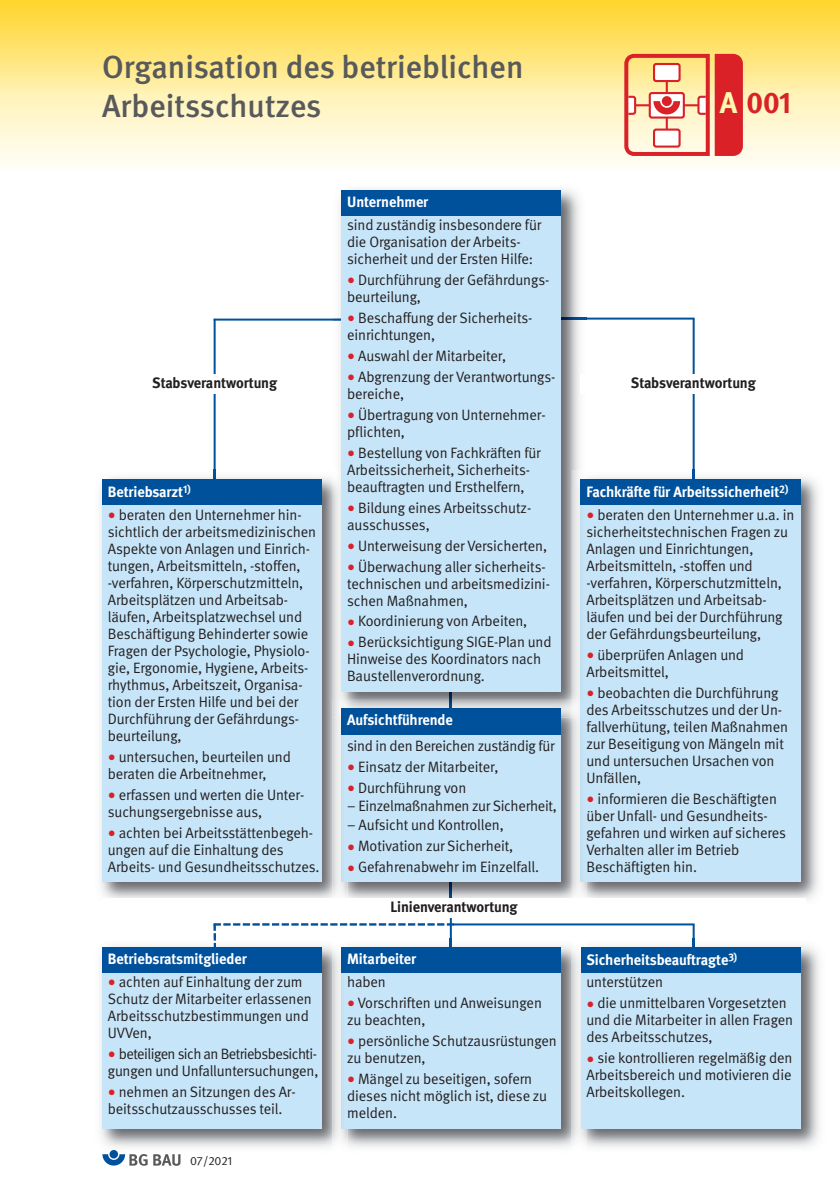
<style>
.page{position:relative;width:840px;height:1191px;background:#fff}
.page>*{position:absolute;margin:0;border:0;box-sizing:border-box;transform-origin:0 0}
.t1{font:500 32px/39px "DGUV Meta";color:#58595b}
.t2{font:700 30px "DGUV Meta";color:#da2128}
.t3{font:15px/17px "DGUV Meta";letter-spacing:-.005em;color:#231f20}
.t4{font:700 15px/22.6px "DGUV Meta";letter-spacing:-.005em;color:#fff}
.t5{font:15px/17px "DGUV Meta";letter-spacing:-.035em;color:#231f20}
.t6{font:700 15px "DGUV Meta";letter-spacing:-.005em;color:#231f20}
.t7{font:12px "DGUV Meta";letter-spacing:-.005em;color:#231f20}
.s1{color:#fff9ae}
.s2{font-size:16px;color:#da2128}
.s3{font-weight:400;color:#231f20}
</style>
<div class="page">
<svg style="left:0;top:96px;width:839px;height:70px;background:#fef5d5"></svg>
<img style="left:0;top:0;width:839px;height:96px">
<hr style="left:635px;top:104px;width:62px;height:2px;background:#da2128">
<hr style="left:665px;top:81px;width:2px;height:49px;background:#da2128">
<div style="left:652px;top:128px;width:28px;height:20px;background:#fff;border:2px solid #da2128;border-radius:2px"></div>
<div style="left:652px;top:63px;width:28px;height:19px;background:#fff;border:2px solid #da2128;border-radius:2px"></div>
<div style="left:648px;top:92px;width:36px;height:27px;background:#fff;border:2px solid #da2128;border-radius:2px"></div>
<svg style="left:653px;top:101px;width:26px;height:13px"></svg>
<div style="left:661px;top:96px;width:10px;height:10px;background:#da2128;border-radius:50%"></div>
<svg style="left:624px;top:54px;width:9px;height:102px"></svg>
<div style="left:714px;top:54px;width:28px;height:102px;background:#da2128"></div>
<hr style="left:213px;top:319px;width:2px;height:177px;background:#00519c">
<hr style="left:213px;top:318px;width:241px;height:2px;background:#00519c">
<hr style="left:692px;top:319px;width:2px;height:171px;background:#00519c">
<hr style="left:453px;top:317px;width:241px;height:2px;background:#00519c">
<hr style="left:449px;top:686px;width:2px;height:274px;background:#00519c">
<hr style="left:692px;top:924px;width:2px;height:119px;background:#00519c">
<img style="left:586px;top:470px;width:233px;height:430px">
<img style="left:692px;top:470px;width:2px;height:9px">
<div style="left:580px;top:479px;width:219px;height:403px;background:#c7e5f8"></div>
<div style="left:580px;top:479px;width:219px;height:26px;background:#00519c"></div>
<img style="left:347px;top:717px;width:224px;height:181px">
<img style="left:571px;top:717px;width:15px;height:181px">
<img style="left:580px;top:717px;width:6px;height:165px">
<div style="left:341px;top:709px;width:219px;height:173px;background:#c7e5f8"></div>
<div style="left:341px;top:709px;width:219px;height:25px;background:#00519c"></div>
<img style="left:347px;top:938px;width:473px;height:209px">
<div style="left:341px;top:947px;width:219px;height:181px;background:#c7e5f8"></div>
<div style="left:341px;top:947px;width:219px;height:25px;background:#00519c"></div>
<img style="left:692px;top:938px;width:2px;height:9px">
<div style="left:580px;top:947px;width:219px;height:181px;background:#c7e5f8"></div>
<div style="left:580px;top:947px;width:219px;height:25px;background:#00519c"></div>
<img style="left:100px;top:945px;width:247px;height:207px">
<img style="left:341px;top:1047px;width:6px;height:81px">
<div style="left:102px;top:947px;width:219px;height:181px;background:#c7e5f8"></div>
<div style="left:102px;top:947px;width:219px;height:25px;background:#00519c"></div>
<img style="left:100px;top:470px;width:232px;height:428px">
<img style="left:213px;top:470px;width:2px;height:9px">
<img style="left:332px;top:700px;width:15px;height:198px">
<img style="left:341px;top:717px;width:6px;height:165px">
<div style="left:102px;top:479px;width:219px;height:403px;background:#c7e5f8"></div>
<div style="left:102px;top:479px;width:219px;height:26px;background:#00519c"></div>
<img style="left:332px;top:189px;width:248px;height:511px">
<img style="left:332px;top:317px;width:254px;height:3px">
<img style="left:571px;top:470px;width:9px;height:230px">
<img style="left:451px;top:700px;width:129px;height:17px">
<img style="left:347px;top:700px;width:102px;height:9px">
<svg style="left:449px;top:692px;width:2px;height:16px"></svg>
<img style="left:451px;top:709px;width:109px;height:8px">
<svg style="left:341px;top:709px;width:6px;height:8px"></svg>
<div style="left:341px;top:190px;width:219px;height:502px;background:#c7e5f8"></div>
<div style="left:102px;top:898px;width:703px;height:20px;background:#fff"></div>
<div style="left:580px;top:374px;width:225px;height:20px;background:#fff"></div>
<div style="left:102px;top:374px;width:225px;height:20px;background:#fff"></div>
<hr style="left:453px;top:923px;width:241px;height:2px;background:#00519c">
<svg style="left:212px;top:923px;width:242px;height:124px"></svg>
<div style="left:109px;top:1150px;width:9px;height:8px;background:#00519c;border-radius:50%"></div>
<svg style="left:102px;top:1154px;width:45px;height:11px"></svg>
<svg style="left:153px;top:1154px;width:27px;height:11px"></svg>
<div style="left:341px;top:190px;width:219px;height:25px;background:#00519c"></div>
<h1 class="t1" style="left:102px;top:50px;width:422px">Organisation des betrieblichen<br>Arbeitsschutzes</h1>
<h2 class="t2" style="left:719px;top:91px;width:73px"><span class="s1">A</span> 001</h2>
<p class="t4" style="left:347px;top:192px;width:83px">Unternehmer</p>
<p class="t3" style="left:347px;top:217px;width:196px">sind zuständig insbesondere für die Organisation der Arbeits - sicherheit und der Ersten Hilfe:</p>
<p class="t3" style="left:347px;top:272px;width:203px"><span class="s2">•</span> Durchführung der Gefährdungs&shy;beurteilung,</p>
<p class="t3" style="left:347px;top:310px;width:187px"><span class="s2">•</span> Beschaffung der Sicherheits - einrichtungen,</p>
<p class="t3" style="left:347px;top:348px;width:160px"><span class="s2">•</span> Auswahl der Mitarbeiter,</p>
<p class="t3" style="left:347px;top:369px;width:210px"><span class="s2">•</span> Abgrenzung der Verantwortungs&shy;bereiche,</p>
<p class="t3" style="left:347px;top:407px;width:200px"><span class="s2">•</span> Übertragung von Unternehmer&shy;pflichten,</p>
<p class="t3" style="left:347px;top:445px;width:195px"><span class="s2">•</span> Bestellung von Fachkräften für<br>Arbeitssicherheit, Sicherheits - beauftragten und Ersthelfern,</p>
<p class="t3" style="left:347px;top:500px;width:185px"><span class="s2">•</span> Bildung eines Arbeitsschutz - ausschusses,</p>
<p class="t3" style="left:347px;top:538px;width:201px"><span class="s2">•</span> Unterweisung der Versicherten,</p>
<p class="t3" style="left:347px;top:559px;width:204px"><span class="s2">•</span> Überwachung aller sicherheits&shy;technischen und arbeitsmedizini&shy;schen Maßnahmen,</p>
<p class="t3" style="left:347px;top:614px;width:182px"><span class="s2">•</span> Koordinierung von Arbeiten,</p>
<p class="t3" style="left:347px;top:635px;width:206px"><span class="s2">•</span> Berücksichtigung SIGE-Plan und<br>Hinweise des Koordinators nach<br>Baustellenverordnung.</p>
<p class="t6" style="left:152px;top:377px;width:126px">Stabsverantwortung</p>
<p class="t6" style="left:630px;top:377px;width:126px">Stabsverantwortung</p>
<p class="t4" style="left:108px;top:481px;width:84px">Betriebsarzt<sup>1)</sup></p>
<p class="t3" style="left:108px;top:507px;width:210px"><span class="s2">•</span> beraten den Unternehmer hin&shy;sichtlich der arbeitsmedizinischen<br>Aspekte von Anlagen und Einrich&shy;tungen, Arbeitsmitteln, -stoffen, -verfahren, Körperschutzmitteln,<br>Arbeitsplätzen und Arbeitsab - läufen, Arbeitsplatzwechsel und<br>Beschäftigung Behinderter sowie<br>Fragen der Psychologie, Physio lo - gie, Ergonomie, Hygiene, Arbeits - rhythmus, Arbeitszeit, Organisa&shy;tion der Ersten Hilfe und bei der<br>Durchführung der Gefährdungs - beurteilung,</p>
<p class="t3" style="left:108px;top:749px;width:184px"><span class="s2">•</span> untersuchen, beurteilen und beraten die Arbeitnehmer,</p>
<p class="t3" style="left:108px;top:787px;width:198px"><span class="s2">•</span> erfassen und werten die Unter - suchungsergebnisse aus,</p>
<p class="t3" style="left:108px;top:825px;width:213px"><span class="s2">•</span> achten bei Arbeitsstättenbegeh - ungen auf die Einhaltung des<br>Arbeits- und Gesundheitsschutzes.</p>
<p class="t4" style="left:586px;top:481px;width:203px">Fachkräfte für Arbeitssicherheit<sup>2)</sup></p>
<p class="t3" style="left:586px;top:507px;width:209px"><span class="s2">•</span> beraten den Unternehmer u.a. in sicherheitstechnischen Fragen zu<br>Anlagen und Einrichtungen,<br>Arbeitsmitteln, -stoffen und -verfahren, Körperschutzmitteln,<br>Arbeitsplätzen und Arbeitsab - läufen und bei der Durchführung der Gefährdungsbeurteilung,</p>
<p class="t3" style="left:586px;top:647px;width:159px"><span class="s2">•</span> überprüfen Anlagen und<br>Arbeitsmittel,</p>
<p class="t3" style="left:586px;top:685px;width:203px"><span class="s2">•</span> beobachten die Durchführung des Arbeitsschutzes und der Un - fallver hütung, teilen Maßnahmen zur Beseitigung von Mängeln mit und untersuchen Ursachen von<br>Unfällen,</p>
<p class="t3" style="left:586px;top:791px;width:201px"><span class="s2">•</span> informieren die Beschäftigten über Unfall- und Gesundheits - gefahren und wirken auf sicheres<br>Verhalten aller im Betrieb<br>Beschäftigten hin.</p>
<p class="t4" style="left:347px;top:710px;width:107px">Aufsichtführende</p>
<p class="t3" style="left:347px;top:738px;width:209px">sind in den Bereichen zuständig für</p>
<p class="t3" style="left:347px;top:759px;width:153px"><span class="s2">•</span> Einsatz der Mitarbeiter,</p>
<p class="t3" style="left:347px;top:780px;width:121px"><span class="s2">•</span> Durchführung von</p>
<p class="t3" style="left:347px;top:799px;width:211px">– Einzelmaßnahmen zur Sicherheit,</p>
<p class="t3" style="left:347px;top:817px;width:158px">– Aufsicht und Kontrollen,</p>
<p class="t3" style="left:347px;top:838px;width:167px"><span class="s2">•</span> Motivation zur Sicherheit,</p>
<p class="t3" style="left:347px;top:859px;width:193px"><span class="s2">•</span> Gefahrenabwehr im Einzelfall.</p>
<p class="t4" style="left:108px;top:948px;width:140px">Betriebsratsmitglieder</p>
<p class="t3" style="left:108px;top:974px;width:205px"><span class="s2">•</span> achten auf Einhaltung der zum<br>Schutz der Mitarbeiter erlassenen<br>Arbeitsschutzbestimmungen und<br>UVVen,</p>
<p class="t5" style="left:108px;top:1046px;width:212px"><span class="s2">•</span> beteiligen sich an Betriebsbesich ti&shy;gungen und Unfalluntersuchungen,</p>
<p class="t3" style="left:108px;top:1084px;width:189px"><span class="s2">•</span> nehmen an Sitzungen des Ar&shy;beitsschutzausschusses teil.</p>
<p class="t7" style="left:190px;top:1156px;width:44px">07/2021</p>
<p class="t6" style="left:390px;top:901px;width:129px">Linienverantwortung</p>
<p class="t4" style="left:347px;top:948px;width:71px">Mitarbeiter</p>
<p class="t3" style="left:347px;top:974px;width:40px">haben</p>
<p class="t3" style="left:347px;top:995px;width:196px"><span class="s2">•</span> Vorschriften und Anweisungen zu beachten,</p>
<p class="t3" style="left:347px;top:1033px;width:211px"><span class="s2">•</span> persönliche Schutzausrüstun gen zu benutzen,</p>
<p class="t3" style="left:347px;top:1071px;width:201px"><span class="s2">•</span> Mängel zu beseitigen, sofern dieses nicht möglich ist, diese zu melden.</p>
<p class="t4" style="left:586px;top:949px;width:152px">Sicherheitsbeauftragte<sup>3) </sup><span class="s3">unterstützen</span></p>
<p class="t3" style="left:586px;top:995px;width:208px"><span class="s2">•</span> die unmittelbaren Vorgesetzten und die Mitarbeiter in allen Fragen des Arbeitsschutzes,</p>
<p class="t3" style="left:586px;top:1050px;width:207px;text-align:justify"><span class="s2">•</span> sie kontrollieren regelmäßig den Arbeitsbereich und motivieren die Arbeitskollegen.</p>
</div>
